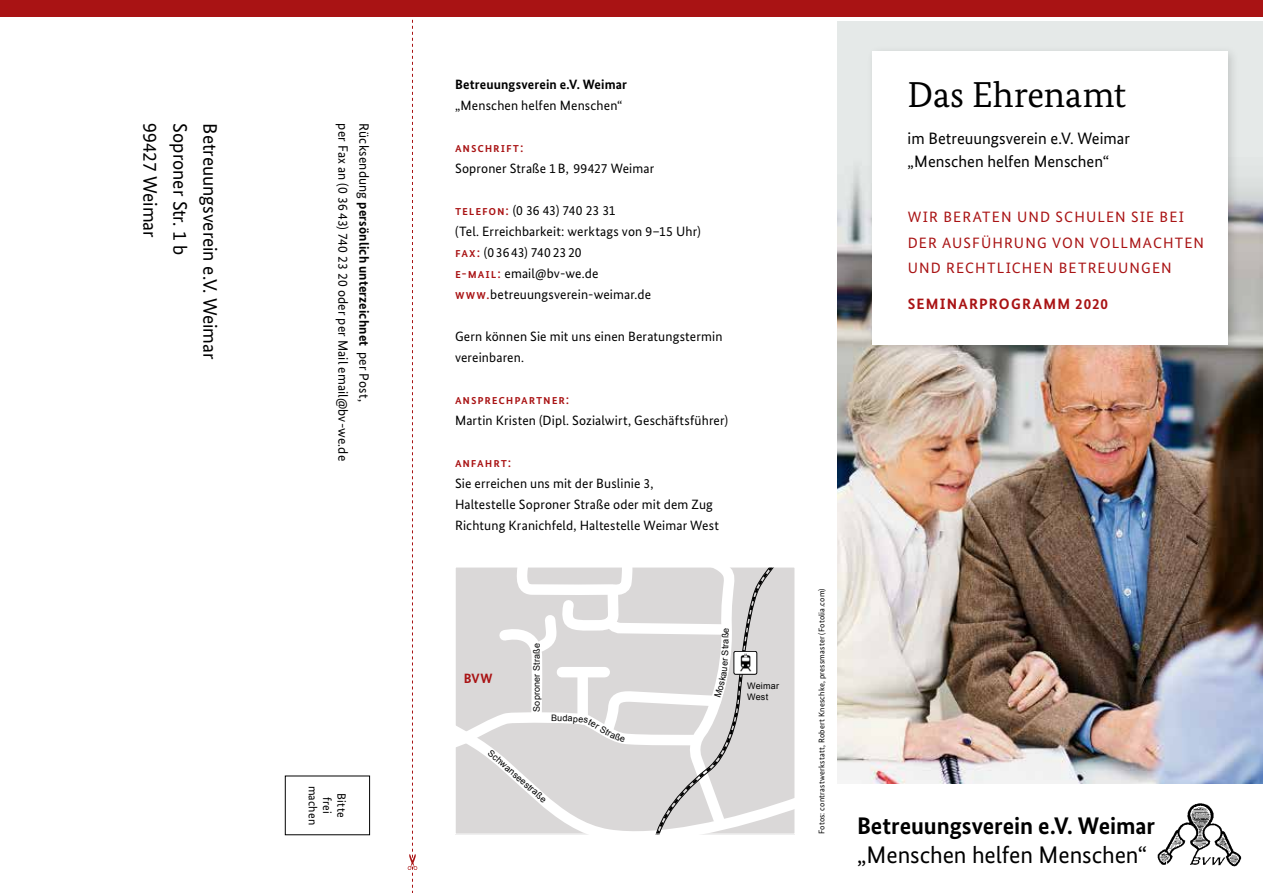
<style>
.page{position:relative;width:1263px;height:893px;background:#fff}
.page>*{position:absolute;margin:0;border:0;box-sizing:border-box;transform-origin:0 0}
.t1{font:36px "Bundes Serif";letter-spacing:.005em;color:#000}
.t2{font:700 24px "Bundes Sans";color:#000}
.t3{font:24px "Bundes Sans";letter-spacing:-.005em;color:#000}
.t4{font:19.5px "Bundes Sans";letter-spacing:-.005em;color:#000}
.t5{font:16.5px/22.5px "Bundes Sans";color:#000}
.t6{font:15px/25.5px "Bundes Sans";letter-spacing:.075em;color:#a91314}
.t7{font:700 15px "Bundes Sans";letter-spacing:.08em;color:#a91314}
.t8{font:13.5px/21px "Bundes Sans";letter-spacing:.01em;color:#000}
.t9{font:700 13.5px "Bundes Sans";letter-spacing:.01em;color:#000}
.t10{font:500 13.5px "Bundes Sans";letter-spacing:.06em;color:#a91314}
.t11{font:700 13.5px "Bundes Sans";color:#a91314}
.t12{font:12px/14.4px "Bundes Sans";letter-spacing:.015em;color:#000;text-align:center}
.t13{font:9px/10.8px "Arial";letter-spacing:.025em;color:#000}
.t14{font:8.25px "Bundes Sans";letter-spacing:.025em;color:#000}
.s1{font-weight:400}
.s2{font-weight:500;color:#a91314}
</style>
<div class="page">
<img style="left:838px;top:21px;width:425px;height:762px">
<div style="left:0;top:0;width:1263px;height:17px;background:#a91314"></div>
<div style="left:866px;top:45px;width:374px;height:311px;background:#000;opacity:.15"></div>
<div style="left:873px;top:51px;width:355px;height:293px;background:#fff"></div>
<img style="left:1157px;top:804px;width:85px;height:63px">
<svg style="left:408px;top:19px;width:9px;height:874px"></svg>
<div style="left:285px;top:776px;width:85px;height:59px;border:1px solid #000"></div>
<svg style="left:456px;top:567px;width:339px;height:267px"></svg>
<h3 class="t4" style="left:162px;top:123px;width:116px;rotate:90deg">99427 Weimar</h3>
<h3 class="t4" style="left:192px;top:123px;width:133px;rotate:90deg">Soproner Str. 1 b</h3>
<h3 class="t4" style="left:222px;top:123px;width:237px;rotate:90deg">Betreuungsverein e.V. Weimar</h3>
<p class="t8" style="left:354px;top:123px;width:339px;rotate:90deg">per Fax an (0 36 43) 740 23 20 oder per Mail email@bv-we.de</p>
<p class="t9" style="left:372px;top:123px;width:280px;rotate:90deg"><span class="s1">Rücksendung</span> persönlich unterzeichnet <span class="s1">per Post,</span></p>
<p class="t12" style="left:349px;top:785px;width:41px;rotate:90deg">Bitte frei machen</p>
<p class="t9" style="left:455px;top:76px;width:174px">Betreuungsverein e.V. Weimar</p>
<p class="t8" style="left:455px;top:95px;width:169px">„Menschen helfen Menschen“</p>
<p class="t10" style="left:455px;top:139px;width:70px">anschrift:</p>
<p class="t8" style="left:455px;top:158px;width:201px">Soproner Straße 1B, 99427 Weimar</p>
<p class="t8" style="left:455px;top:200px;width:247px"><span class="s2">telefon:</span> (0 36 43) 740 23 31<br>(Tel. Erreichbarkeit: werktags von 9–15 Uhr) <span class="s2">fax:</span> (03643) 7402320<br><span class="s2">e-mail:</span> email@bv-we.de <span class="s2">www.</span>betreuungsverein-weimar.de</p>
<p class="t8" style="left:455px;top:326px;width:269px">Gern können Sie mit uns einen Beratungstermin vereinbaren.</p>
<p class="t10" style="left:455px;top:391px;width:116px">ansprechpartner:</p>
<p class="t8" style="left:455px;top:410px;width:275px">Martin Kristen (Dipl. Sozialwirt, Geschäftsführer)</p>
<p class="t10" style="left:455px;top:454px;width:58px">anfahrt:</p>
<p class="t8" style="left:455px;top:473px;width:266px">Sie erreichen uns mit der Buslinie 3,<br>Haltestelle Soproner Straße oder mit dem Zug<br>Richtung Kranichfeld, Haltestelle Weimar West</p>
<p class="t11" style="left:464px;top:670px;width:30px">BVW</p>
<p class="t13" style="left:531px;top:712px;width:70px;rotate:-90deg">Soproner Straße</p>
<p class="t13" style="left:493px;top:747px;width:76px;rotate:41deg">Schwanseestraße</p>
<p class="t13" style="left:720px;top:638px;width:12px;rotate:-90deg">ße</p>
<p class="t13" style="left:747px;top:681px;width:34px">Weimar<br>West</p>
<h1 class="t1" style="left:908px;top:72px;width:220px">Das Ehrenamt</h1>
<p class="t5" style="left:908px;top:127px;width:224px">im Betreuungsverein e.V. Weimar „Menschen helfen Menschen“</p>
<p class="t6" style="left:908px;top:204px;width:298px">WIR BERATEN UND SCHULEN SIE BEI<br>DER AUSFÜHRUNG VON VOLLMACHTEN<br>UND RECHTLICHEN BETREUUNGEN</p>
<p class="t7" style="left:908px;top:295px;width:202px">SEMINARPROGRAMM 2020</p>
<p class="t14" style="left:817px;top:834px;width:247px;rotate:-90deg">Fotos: contrastwerkstatt, Robert Kneschke, pressmaster (Fotolia.com)</p>
<h2 class="t2" style="left:857px;top:811px;width:300px">Betreuungsverein e.V. Weimar</h2>
<h2 class="t3" style="left:857px;top:840px;width:292px">„Menschen helfen Menschen“</h2>
</div>
